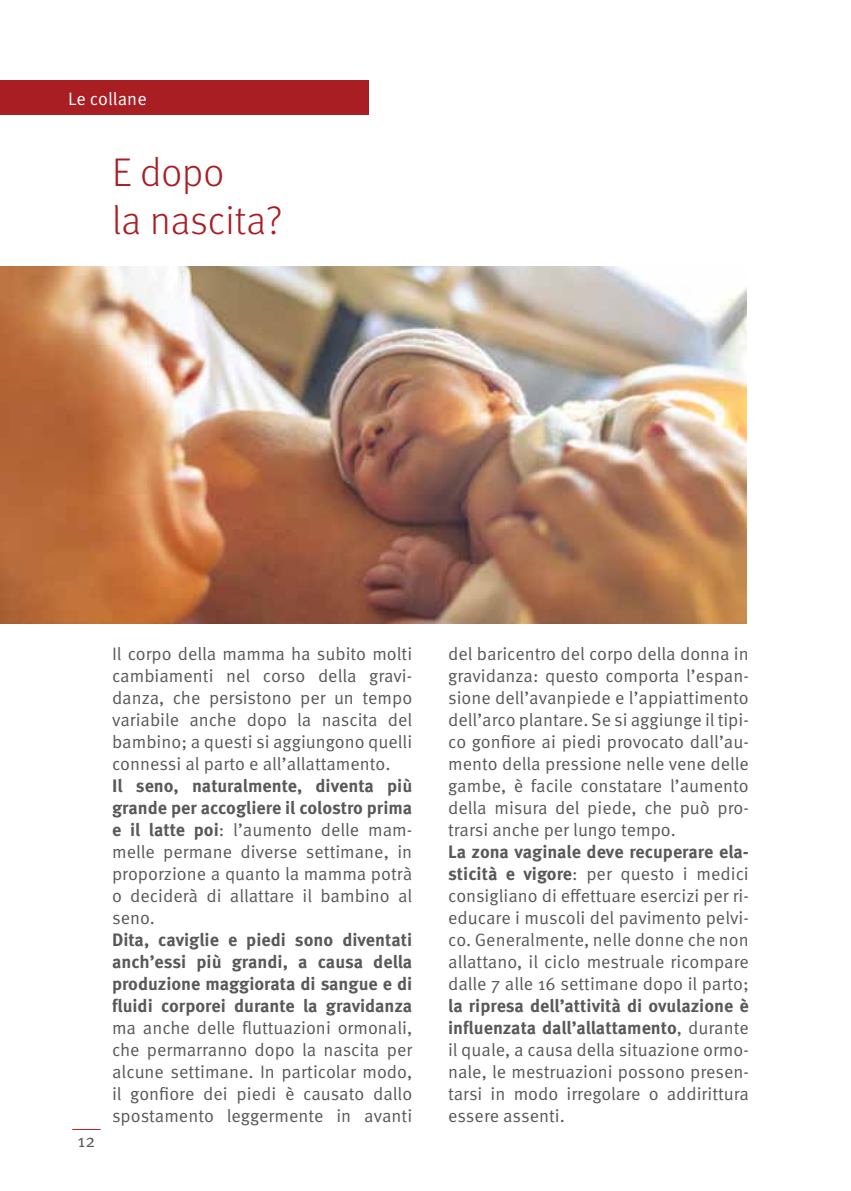
<style>
.page{position:relative;width:851px;height:1191px;background:#fff}
.page>*{position:absolute;margin:0;border:0;box-sizing:border-box;transform-origin:0 0}
.t1{font:300 40px/48px "FF Meta Pro";color:#a91e22}
.t2{font:18px/22px "Meta Pro";color:#58595b;text-align:justify}
.t3{font:700 18px/22px "Meta Pro";color:#58595b;text-align:justify}
.t4{font:18px "FF Meta Pro";color:#fff}
.t5{font:18px "FF Meta Pro";color:#58595b}
.s1{font-weight:700}
</style>
<div class="page">
<svg style="left:72px;top:1129px;width:29px;height:1px"></svg>
<div style="left:0;top:81px;width:369px;height:34px;background:#a91e22"></div>
<img style="left:0;top:266px;width:746px;height:358px">
<p class="t4" style="left:68px;top:85px;width:80px">Le collane</p>
<h1 class="t1" style="left:112px;top:146px;width:172px">E dopo<br>la nascita?</h1>
<p class="t5" style="left:77px;top:1127px;width:19px">12</p>
<p class="t2" style="left:112px;top:643px;width:302px">Il corpo della mamma ha subito molti cambiamenti nel corso della gravi&shy;danza, che persistono per un tempo variabile anche dopo la nascita del bambino; a questi si aggiungono quelli connessi al parto e all’allattamento.</p>
<p class="t2" style="left:112px;top:775px;width:302px"><span class="s1">Il seno, naturalmente, diventa più grande per accogliere il colostro prima e il latte poi</span>: l’aumento delle mam&shy;melle permane diverse settimane, in proporzione a quanto la mamma potrà o deciderà di allattare il bambino al seno.</p>
<p class="t3" style="left:112px;top:929px;width:302px">Dita, caviglie e piedi sono diventati anch’essi più grandi, a causa della produzione maggiorata di sangue e di fluidi corporei durante la gravidanza</p>
<p class="t2" style="left:112px;top:1017px;width:302px">ma anche delle fluttuazioni ormonali, che permarranno dopo la nascita per alcune settimane. In particolar modo, il gonfiore dei piedi è causato dallo spostamento leggermente in avanti</p>
<p class="t2" style="left:448px;top:643px;width:302px">del baricentro del corpo della donna in gravidanza: questo comporta l’espan&shy;sione dell’avanpiede e l’appiattimento dell’arco plantare. Se si aggiunge il tipi&shy;co gonfiore ai piedi provocato dall’au&shy;mento della pressione nelle vene delle gambe, è facile constatare l’aumento della misura del piede, che può pro&shy;trarsi anche per lungo tempo.</p>
<p class="t2" style="left:448px;top:841px;width:302px"><span class="s1">La zona vaginale deve recuperare ela&shy;sticità e vigore</span>: per questo i medici consigliano di effettuare esercizi per ri&shy;educare i muscoli del pavimento pelvi&shy;co. Generalmente, nelle donne che non allattano, il ciclo mestruale ricompare dalle 7 alle 16 settimane dopo il parto;</p>
<p class="t2" style="left:448px;top:995px;width:302px"><span class="s1">la ripresa dell’attività di ovulazione è influenzata dall’allattamento</span>, durante il quale, a causa della situazione ormo&shy;nale, le mestruazioni possono presen&shy;tarsi in modo irregolare o addirittura essere assenti.</p>
</div>
